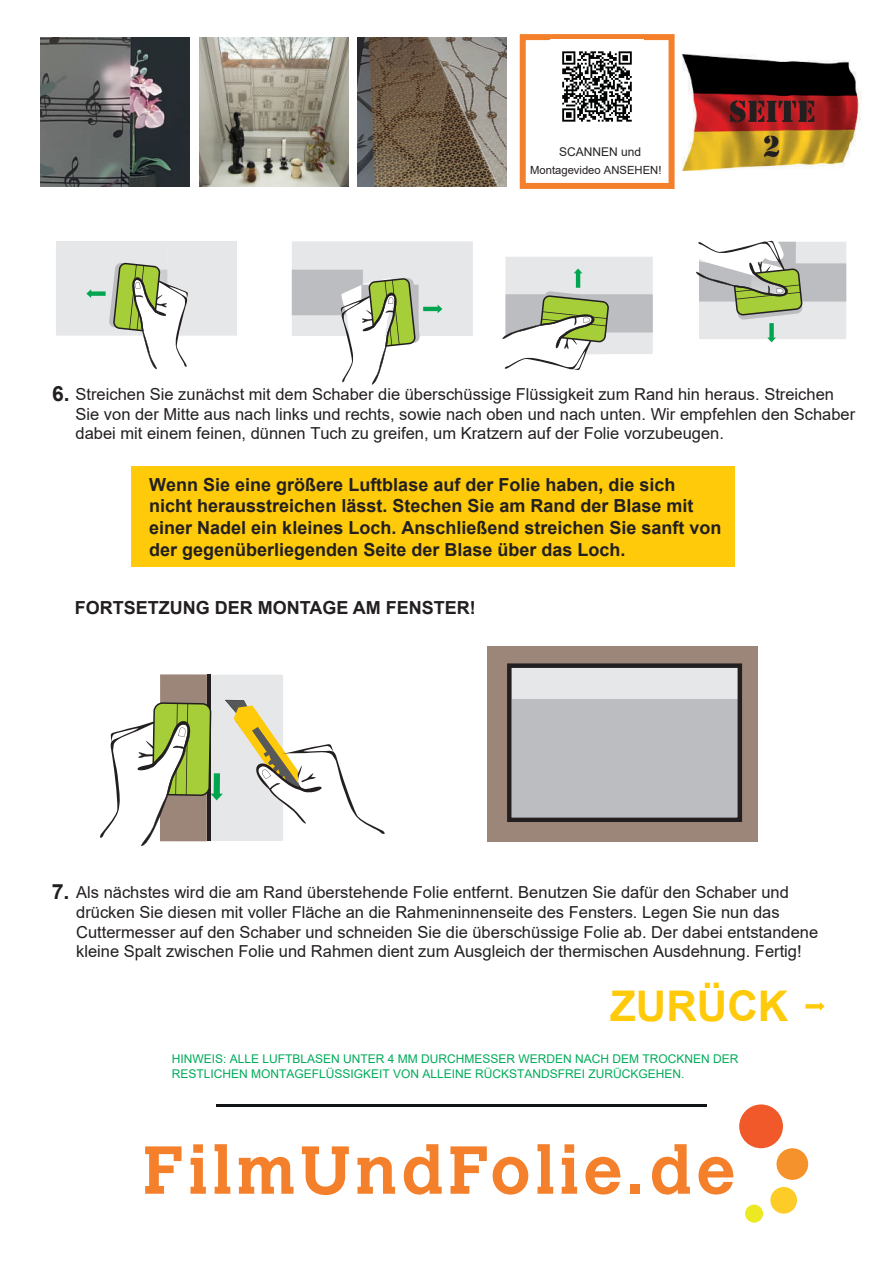
<style>
.page{position:relative;width:893px;height:1263px;background:#fff}
.page>*{position:absolute;margin:0;border:0;box-sizing:border-box;transform-origin:0 0}
.t1{font:700 42.3px "Arial";color:#feca0a}
.t2{font:31.8px "Stencil";color:#231f20}
.t3{font:700 21px "Arial";color:#231f20}
.t4{font:700 18px/21.6px "Arial";color:#231f20}
.t5{font:16.5px/19.8px "Arial";color:#231f20}
.t6{font:12px/14.4px "Arial";color:#00ac5a}
.t7{font:12px "Arial";color:#231f20}
.t8{font:11.25px "Arial";color:#231f20}
.s1{font-weight:700;font-size:21px}
</style>
<div class="page">
<div style="left:487px;top:646px;width:271px;height:195px;background:#9b8679"></div>
<svg style="left:56px;top:241px;width:181px;height:128px"></svg>
<svg style="left:696px;top:240px;width:150px;height:102px"></svg>
<svg style="left:502px;top:257px;width:151px;height:113px"></svg>
<svg style="left:292px;top:241px;width:181px;height:143px"></svg>
<svg style="left:100px;top:674px;width:285px;height:172px"></svg>
<div style="left:131px;top:466px;width:604px;height:101px;background:#feca0a"></div>
<svg style="left:805px;top:1002px;width:20px;height:9px"></svg>
<svg style="left:519px;top:34px;width:156px;height:155px"></svg>
<img style="left:550px;top:40px;width:94px;height:93px">
<img style="left:683px;top:54px;width:179px;height:116px">
<svg style="left:730px;top:100px;width:84px;height:22px;background:#6b1e21"></svg>
<svg style="left:145px;top:1146px;width:36px;height:48px"></svg>
<svg style="left:190px;top:1144px;width:16px;height:50px"></svg>
<svg style="left:215px;top:1144px;width:15px;height:50px"></svg>
<svg style="left:239px;top:1157px;width:54px;height:37px"></svg>
<svg style="left:302px;top:1146px;width:47px;height:49px"></svg>
<svg style="left:357px;top:1157px;width:38px;height:37px"></svg>
<svg style="left:404px;top:1144px;width:38px;height:50px"></svg>
<svg style="left:450px;top:1146px;width:37px;height:48px"></svg>
<svg style="left:493px;top:1157px;width:35px;height:37px"></svg>
<svg style="left:537px;top:1144px;width:16px;height:50px"></svg>
<svg style="left:562px;top:1144px;width:15px;height:50px"></svg>
<svg style="left:585px;top:1157px;width:35px;height:37px"></svg>
<div style="left:630px;top:1184px;width:10px;height:10px;background:#f4802c"></div>
<svg style="left:652px;top:1144px;width:38px;height:50px"></svg>
<svg style="left:698px;top:1157px;width:35px;height:37px"></svg>
<div style="left:739px;top:1104px;width:44px;height:44px;background:#f1592a;border-radius:50%"></div>
<div style="left:776px;top:1148px;width:32px;height:32px;background:#f6922c;border-radius:50%"></div>
<div style="left:770px;top:1187px;width:27px;height:26px;background:#fecc27;border-radius:50%"></div>
<div style="left:745px;top:1204px;width:18px;height:18px;background:#ece822;border-radius:50%"></div>
<hr style="left:217px;top:1104px;width:490px;height:3px;background:#111416">
<svg style="left:507px;top:663px;width:235px;height:159px;background:#b5b6b8"></svg>
<img style="left:199px;top:38px;width:149px;height:149px">
<img style="left:357px;top:38px;width:149px;height:149px">
<img style="left:40px;top:38px;width:149px;height:149px">
<p class="t7" style="left:559px;top:144px;width:84px">SCANNEN und</p>
<p class="t8" style="left:530px;top:163px;width:133px">Montagevideo ANSEHEN!</p>
<h2 class="t2" style="left:763px;top:128px;width:20px">2</h2>
<p class="t5" style="left:76px;top:384px;width:781px;text-indent:-23px"><span class="s1">6.</span> Streichen Sie zunächst mit dem Schaber die überschüssige Flüssigkeit zum Rand hin heraus. Streichen<br>Sie von der Mitte aus nach links und rechts, sowie nach oben und nach unten. Wir empfehlen den Schaber dabei mit einem feinen, dünnen Tuch zu greifen, um Kratzern auf der Folie vorzubeugen.</p>
<p class="t4" style="left:149px;top:474px;width:574px">Wenn Sie eine größere Luftblase auf der Folie haben, die sich nicht herausstreichen lässt. Stechen Sie am Rand der Blase mit einer Nadel ein kleines Loch. Anschließend streichen Sie sanft von der gegenüberliegenden Seite der Blase über das Loch.</p>
<p class="t4" style="left:75px;top:597px;width:403px">FORTSETZUNG DER MONTAGE AM FENSTER!</p>
<p class="t3" style="left:52px;top:877px;width:19px">7.</p>
<p class="t5" style="left:76px;top:882px;width:743px">Als nächstes wird die am Rand überstehende Folie entfernt. Benutzen Sie dafür den Schaber und drücken Sie diesen mit voller Fläche an die Rahmeninnenseite des Fensters. Legen Sie nun das Cuttermesser auf den Schaber und schneiden Sie die überschüssige Folie ab. Der dabei entstandene kleine Spalt zwischen Folie und Rahmen dient zum Ausgleich der thermischen Ausdehnung. Fertig!</p>
<h1 class="t1" style="left:610px;top:977px;width:180px">ZURÜCK</h1>
<p class="t6" style="left:172px;top:1052px;width:568px">HINWEIS: ALLE LUFTBLASEN UNTER 4 MM DURCHMESSER WERDEN NACH DEM TROCKNEN DER<br>RESTLICHEN MONTAGEFLÜSSIGKEIT VON ALLEINE RÜCKSTANDSFREI ZURÜCKGEHEN.</p>
</div>
